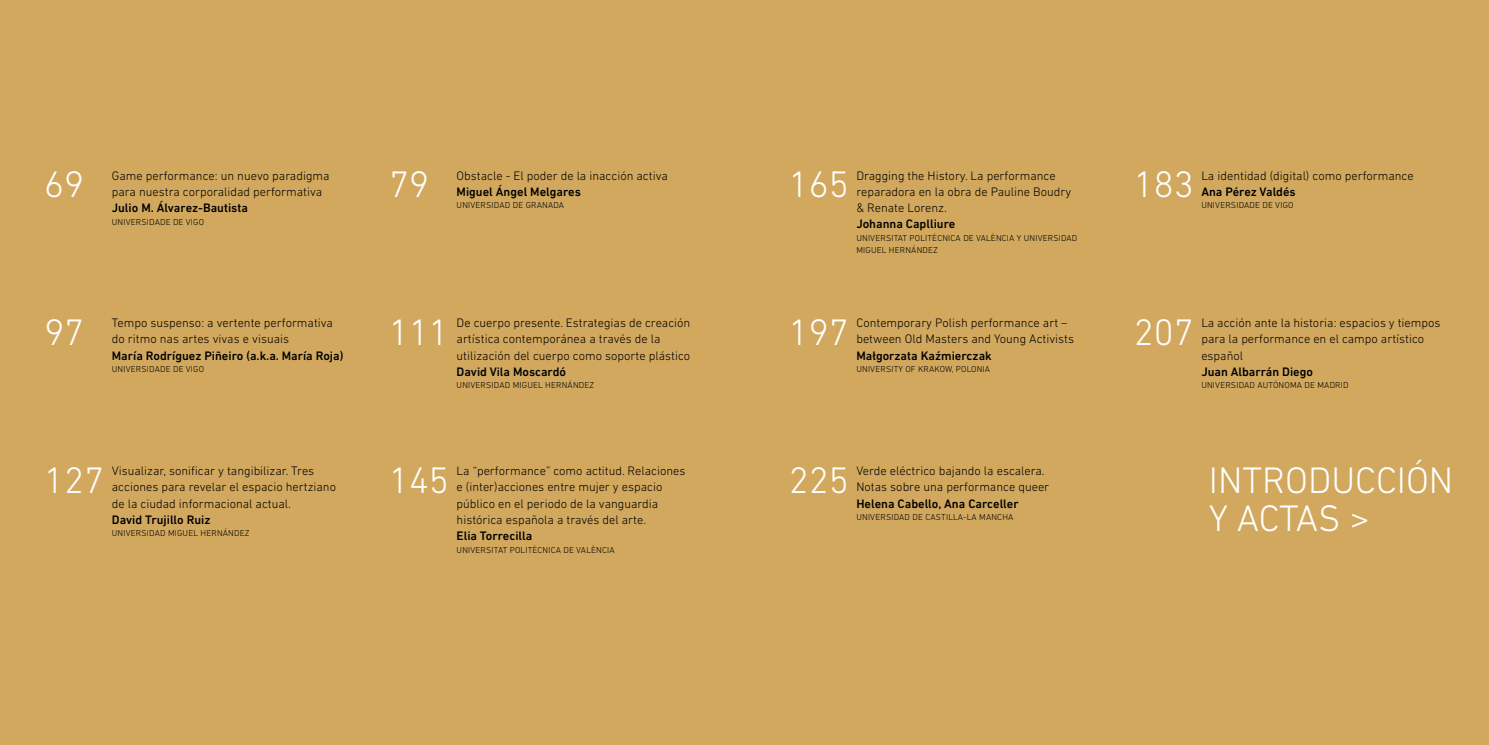
<style>
.page{position:relative;width:1489px;height:745px;background:#fff}
.page>*{position:absolute;margin:0;border:0;box-sizing:border-box;transform-origin:0 0}
.t1{font:300 37.5px/37.5px "DIN Next LT Pro";color:#fff}
.t2{font:300 12.5px/16.2px "DIN Next LT Pro";color:#000}
.t3{font:500 12.5px "DIN Next LT Pro";color:#000}
.t4{font:300 8.75px "DIN Next LT Pro";letter-spacing:.02em;color:#000}
</style>
<div class="page">
<div style="left:0;top:0;width:1488px;height:744px;background:#d1a85e"></div>
<h1 class="t1" style="left:44px;top:165px;width:41px">69</h1>
<p class="t2" style="left:112px;top:167px;width:219px">Game performance: un nuevo paradigma para nuestra corporalidad performativa</p>
<p class="t3" style="left:112px;top:200px;width:138px">Julio M. Álvarez-Bautista</p>
<p class="t4" style="left:112px;top:216px;width:12px">Universidade</p>
<p class="t4" style="left:173px;top:216px;width:23px">de Vigo</p>
<h1 class="t1" style="left:44px;top:312px;width:41px">97</h1>
<p class="t2" style="left:112px;top:314px;width:223px">Tempo suspenso: a vertente performativa do ritmo nas artes vivas e visuais</p>
<p class="t3" style="left:112px;top:348px;width:233px">María Rodríguez Piñeiro (a.k.a. María Roja)</p>
<p class="t4" style="left:112px;top:364px;width:12px">Universidade</p>
<p class="t4" style="left:173px;top:364px;width:23px">de Vigo</p>
<h1 class="t1" style="left:44px;top:460px;width:61px">127</h1>
<p class="t2" style="left:112px;top:462px;width:226px">Visualizar, sonificar y tangibilizar. Tres acciones para revelar el espacio hertziano de la ciudad informacional actual.</p>
<p class="t3" style="left:112px;top:512px;width:100px">David Trujillo Ruiz</p>
<p class="t4" style="left:112px;top:528px;width:12px">Universidad</p>
<p class="t4" style="left:168px;top:528px;width:13px">Miguel</p>
<p class="t4" style="left:200px;top:528px;width:12px">Hern</p>
<p class="t4" style="left:223px;top:528px;width:12px">ánde</p>
<p class="t4" style="left:245px;top:528px;width:6px">z</p>
<h1 class="t1" style="left:389px;top:165px;width:41px">79</h1>
<p class="t2" style="left:456px;top:167px;width:213px">Obstacle - El poder de la inacción activa</p>
<p class="t3" style="left:456px;top:184px;width:126px">Miguel Ángel Melgares</p>
<p class="t4" style="left:456px;top:200px;width:12px">Universidad</p>
<p class="t4" style="left:512px;top:200px;width:25px">de Granada</p>
<h1 class="t1" style="left:389px;top:312px;width:61px">111</h1>
<p class="t2" style="left:456px;top:314px;width:235px">De cuerpo presente. Estrategias de creación artística contemporánea a través de la utilización del cuerpo como soporte plástico</p>
<p class="t3" style="left:456px;top:364px;width:111px">David Vila Moscardó</p>
<p class="t4" style="left:456px;top:380px;width:12px">Universidad</p>
<p class="t4" style="left:512px;top:380px;width:13px">Miguel</p>
<p class="t4" style="left:545px;top:380px;width:12px">Hern</p>
<p class="t4" style="left:567px;top:380px;width:12px">ánde</p>
<p class="t4" style="left:589px;top:380px;width:6px">z</p>
<h1 class="t1" style="left:389px;top:460px;width:61px">145</h1>
<p class="t2" style="left:456px;top:462px;width:230px">La “performance” como actitud. Relaciones e (inter)acciones entre mujer y espacio público en el periodo de la vanguardia histórica española a través del arte.</p>
<p class="t3" style="left:456px;top:528px;width:77px">Elia Torrecilla</p>
<p class="t4" style="left:456px;top:544px;width:12px">Universitat</p>
<p class="t4" style="left:510px;top:544px;width:11px">Polit</p>
<p class="t4" style="left:532px;top:544px;width:11px">ècnica</p>
<p class="t4" style="left:563px;top:544px;width:38px">de València</p>
<h1 class="t1" style="left:788px;top:165px;width:61px">165</h1>
<p class="t2" style="left:856px;top:167px;width:216px">Dragging the History. La performance reparadora en la obra de Pauline Boudry &amp; Renate Lorenz.</p>
<p class="t3" style="left:856px;top:217px;width:100px">Johanna Caplliure</p>
<p class="t4" style="left:856px;top:233px;width:12px">Universitat</p>
<p class="t4" style="left:909px;top:233px;width:11px">Polit</p>
<p class="t4" style="left:932px;top:233px;width:11px">ècnica</p>
<p class="t4" style="left:963px;top:233px;width:38px">de València</p>
<p class="t4" style="left:1016px;top:233px;width:18px">y Universidad</p>
<p class="t4" style="left:856px;top:245px;width:13px">Miguel</p>
<p class="t4" style="left:888px;top:245px;width:12px">Hern</p>
<p class="t4" style="left:911px;top:245px;width:12px">ánde</p>
<p class="t4" style="left:933px;top:245px;width:6px">z</p>
<h1 class="t1" style="left:788px;top:312px;width:61px">197</h1>
<p class="t2" style="left:856px;top:314px;width:219px">Contemporary Polish performance art – between Old Masters and Young Activists</p>
<p class="t3" style="left:856px;top:348px;width:137px">Małgorzata Kaźmierczak</p>
<p class="t4" style="left:856px;top:364px;width:12px">University</p>
<p class="t4" style="left:905px;top:364px;width:23px">of Krako</p>
<p class="t4" style="left:945px;top:364px;width:19px">w, Polonia</p>
<h1 class="t1" style="left:788px;top:460px;width:61px">225</h1>
<p class="t2" style="left:856px;top:462px;width:194px">Verde eléctrico bajando la escalera.<br>Notas sobre una performance queer</p>
<p class="t3" style="left:856px;top:496px;width:164px">Helena Cabello, Ana Carceller</p>
<p class="t4" style="left:856px;top:512px;width:12px">Universidad</p>
<p class="t4" style="left:912px;top:512px;width:24px">de Castilla</p>
<p class="t4" style="left:963px;top:512px;width:30px">-La Mancha</p>
<h1 class="t1" style="left:1133px;top:165px;width:61px">183</h1>
<p class="t2" style="left:1201px;top:167px;width:214px">La identidad (digital) como performance</p>
<p class="t3" style="left:1201px;top:184px;width:96px">Ana Pérez Valdés</p>
<p class="t4" style="left:1201px;top:200px;width:12px">Universidad</p>
<p class="t4" style="left:1255px;top:200px;width:31px">E de Vigo</p>
<h1 class="t1" style="left:1133px;top:312px;width:61px">207</h1>
<p class="t2" style="left:1201px;top:314px;width:240px">La acción ante la historia: espacios y tiempos para la performance en el campo artístico español</p>
<p class="t3" style="left:1201px;top:364px;width:113px">Juan Albarrán Diego</p>
<p class="t4" style="left:1201px;top:380px;width:12px">Universidad</p>
<p class="t4" style="left:1257px;top:380px;width:12px">Autónoma</p>
<p class="t4" style="left:1304px;top:380px;width:26px">de Madrid</p>
<h1 class="t1" style="left:1208px;top:461px;width:246px">INTRODUCCIÓN<br>Y ACTAS &gt;</h1>
</div>
